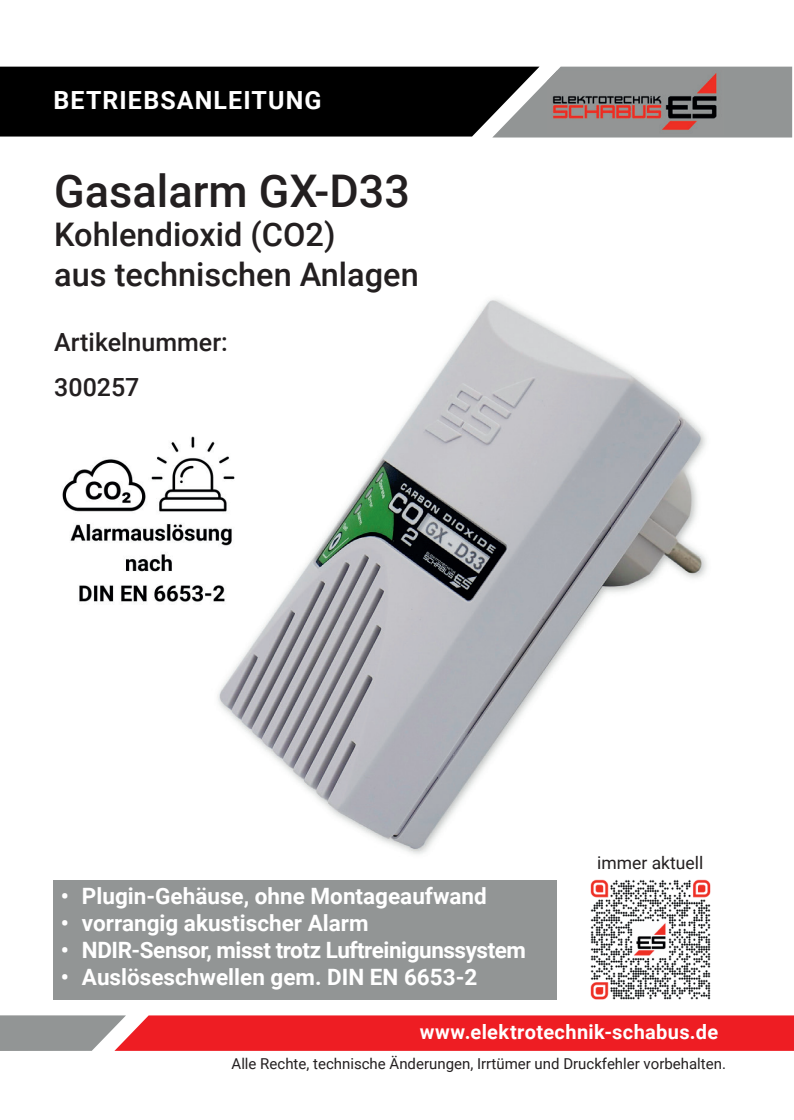
<style>
.page{position:relative;width:794px;height:1120px;background:#fff}
.page>*{position:absolute;margin:0;border:0;box-sizing:border-box;transform-origin:0 0}
.t1{font:500 45px "Roboto";color:#231f20}
.t2{font:500 32.5px/40px "Roboto";color:#231f20}
.t3{font:500 25px/45px "Roboto";color:#231f20}
.t4{font:700 25px "Roboto";letter-spacing:.045em;color:#fff}
.t5{font:700 22.5px "Roboto";color:#fff}
.t6{font:700 22.5px "Roboto";letter-spacing:-.02em;color:#fff}
.t7{font:700 20px "Roboto";letter-spacing:.02em;color:#fff}
.t8{font:17.5px "Roboto";color:#231f20}
.t9{font:15px "Roboto";color:#231f20}
</style>
<div class="page">
<svg style="left:0;top:1015px;width:794px;height:36px;background:#e2373b"></svg>
<div style="left:0;top:67px;width:492px;height:70px;background:#000"></div>
<svg style="left:492px;top:67px;width:300px;height:70px;background:#8e9090"></svg>
<img style="left:547px;top:71px;width:177px;height:63px">
<img style="left:53px;top:299px;width:654px;height:584px">
<img style="left:54px;top:431px;width:190px;height:176px">
<div style="left:54px;top:880px;width:502px;height:120px;background:#929595"></div>
<img style="left:586px;top:875px;width:125px;height:125px">
<p class="t4" style="left:54px;top:83px;width:269px">BETRIEBSANLEITUNG</p>
<h1 class="t1" style="left:54px;top:160px;width:357px">Gasalarm GX-D33</h1>
<h2 class="t2" style="left:54px;top:214px;width:366px">Kohlendioxid (CO2)<br>aus technischen Anlagen</h2>
<p class="t3" style="left:54px;top:319px;width:175px">Artikelnummer:<br>300257</p>
<p class="t5" style="left:61px;top:880px;width:428px">• Plugin-Gehäuse, ohne Montageaufwand</p>
<p class="t5" style="left:61px;top:907px;width:309px">• vorrangig akustischer Alarm</p>
<p class="t6" style="left:61px;top:934px;width:467px">• NDIR-Sensor, misst trotz Luftreinigunssystem</p>
<p class="t5" style="left:61px;top:961px;width:418px">• Auslöseschwellen gem. DIN EN 6653-2</p>
<p class="t8" style="left:597px;top:850px;width:107px">immer aktuell</p>
<p class="t7" style="left:420px;top:1017px;width:300px">www.elektrotechnik-schabus.de</p>
<p class="t9" style="left:231px;top:1053px;width:496px">Alle Rechte, technische Änderungen, Irrtümer und Druckfehler vorbehalten.</p>
</div>
